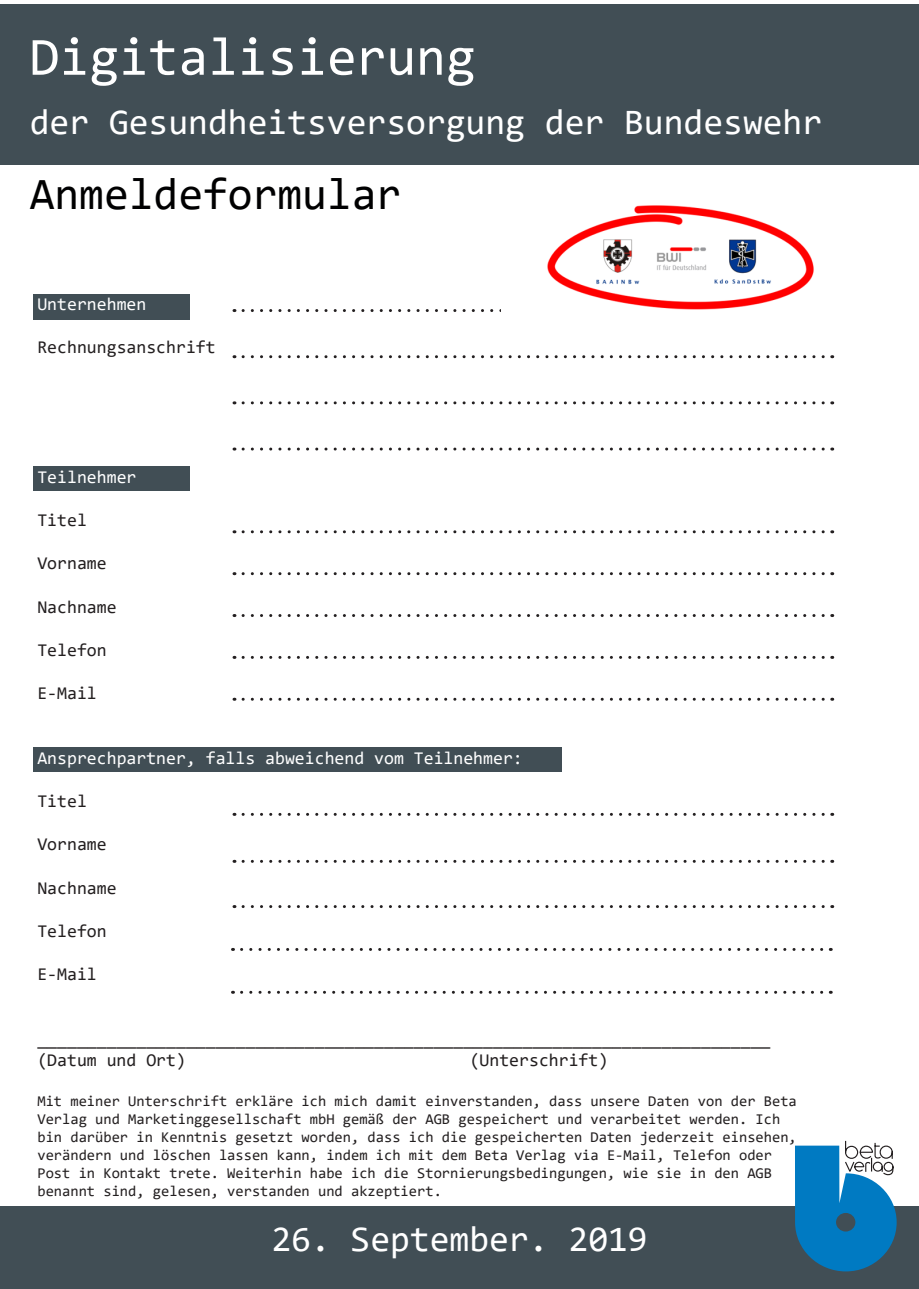
<style>
.page{position:relative;width:919px;height:1289px;background:#fff}
.page>*{position:absolute;margin:0;border:0;box-sizing:border-box;transform-origin:0 0}
.t1{font:54px "Consolas";color:#fff}
.t2{font:45px "Consolas";color:#000001}
.t3{font:36px "Consolas";color:#fff}
.t4{font:18px "Consolas";color:#231f20}
.t5{font:18px "Consolas";color:#fff}
.t6{font:15px/18px "Consolas";color:#231f20}
</style>
<div class="page">
<div style="left:33px;top:747px;width:528px;height:24px;background:#414e55"></div>
<div style="left:33px;top:466px;width:156px;height:24px;background:#414e55"></div>
<div style="left:0;top:4px;width:918px;height:161px;background:#414e55"></div>
<div style="left:0;top:1205px;width:918px;height:83px;background:#414e55"></div>
<svg style="left:243px;top:309px;width:258px;height:3px"></svg>
<svg style="left:243px;top:355px;width:589px;height:3px"></svg>
<svg style="left:243px;top:401px;width:589px;height:3px"></svg>
<svg style="left:243px;top:447px;width:589px;height:3px"></svg>
<svg style="left:243px;top:530px;width:589px;height:3px"></svg>
<svg style="left:243px;top:572px;width:589px;height:3px"></svg>
<svg style="left:243px;top:614px;width:589px;height:3px"></svg>
<svg style="left:243px;top:656px;width:589px;height:3px"></svg>
<svg style="left:243px;top:697px;width:589px;height:3px"></svg>
<svg style="left:243px;top:812px;width:589px;height:3px"></svg>
<svg style="left:243px;top:859px;width:589px;height:3px"></svg>
<svg style="left:243px;top:905px;width:589px;height:3px"></svg>
<img style="left:547px;top:205px;width:267px;height:105px">
<svg style="left:241px;top:947px;width:590px;height:3px"></svg>
<svg style="left:241px;top:990px;width:590px;height:3px"></svg>
<div style="left:33px;top:294px;width:156px;height:26px;background:#414e55"></div>
<svg style="left:794px;top:1140px;width:102px;height:131px"></svg>
<p class="t1" style="left:30px;top:20px;width:447px">Digitalisierung</p>
<p class="t3" style="left:30px;top:97px;width:793px">der Gesundheitsversorgung der Bundeswehr</p>
<p class="t2" style="left:30px;top:164px;width:373px">Anmeldeformular</p>
<p class="t5" style="left:37px;top:292px;width:110px">Unternehmen</p>
<p class="t4" style="left:37px;top:335px;width:180px">Rechnungsanschrift</p>
<p class="t5" style="left:37px;top:465px;width:101px">Teilnehmer</p>
<p class="t4" style="left:37px;top:508px;width:51px">Titel</p>
<p class="t4" style="left:37px;top:551px;width:71px">Vorname</p>
<p class="t4" style="left:37px;top:594px;width:81px">Nachname</p>
<p class="t4" style="left:37px;top:637px;width:71px">Telefon</p>
<p class="t4" style="left:37px;top:681px;width:61px">E-Mail</p>
<p class="t5" style="left:37px;top:745px;width:487px">Ansprechpartner, falls abweichend vom Teilnehmer:</p>
<p class="t4" style="left:37px;top:789px;width:51px">Titel</p>
<p class="t4" style="left:37px;top:832px;width:71px">Vorname</p>
<p class="t4" style="left:37px;top:875px;width:81px">Nachname</p>
<p class="t4" style="left:37px;top:918px;width:71px">Telefon</p>
<p class="t4" style="left:37px;top:961px;width:61px">E-Mail</p>
<p class="t4" style="left:37px;top:1026px;width:734px">__________________________________________________________________________</p>
<p class="t4" style="left:37px;top:1048px;width:150px">(Datum und Ort)</p>
<p class="t4" style="left:469px;top:1048px;width:140px">(Unterschrift)</p>
<p class="t6" style="left:37px;top:1091px;width:760px">Mit meiner Unterschrift erkläre ich mich damit einverstanden, dass unsere Daten von der Beta Verlag und Marketinggesellschaft mbH gemäß der AGB gespeichert und verarbeitet werden. Ich bin darüber in Kenntnis gesetzt worden, dass ich die gespeicherten Daten jederzeit einsehen, verändern und löschen lassen kann, indem ich mit dem Beta Verlag via E-Mail, Telefon oder Post in Kontakt trete. Weiterhin habe ich die Stornierungsbedingungen, wie sie in den AGB</p>
<p class="t6" style="left:37px;top:1181px;width:406px">benannt sind, gelesen, verstanden und akzeptiert.</p>
<p class="t3" style="left:271px;top:1214px;width:378px">26. September. 2019</p>
</div>
